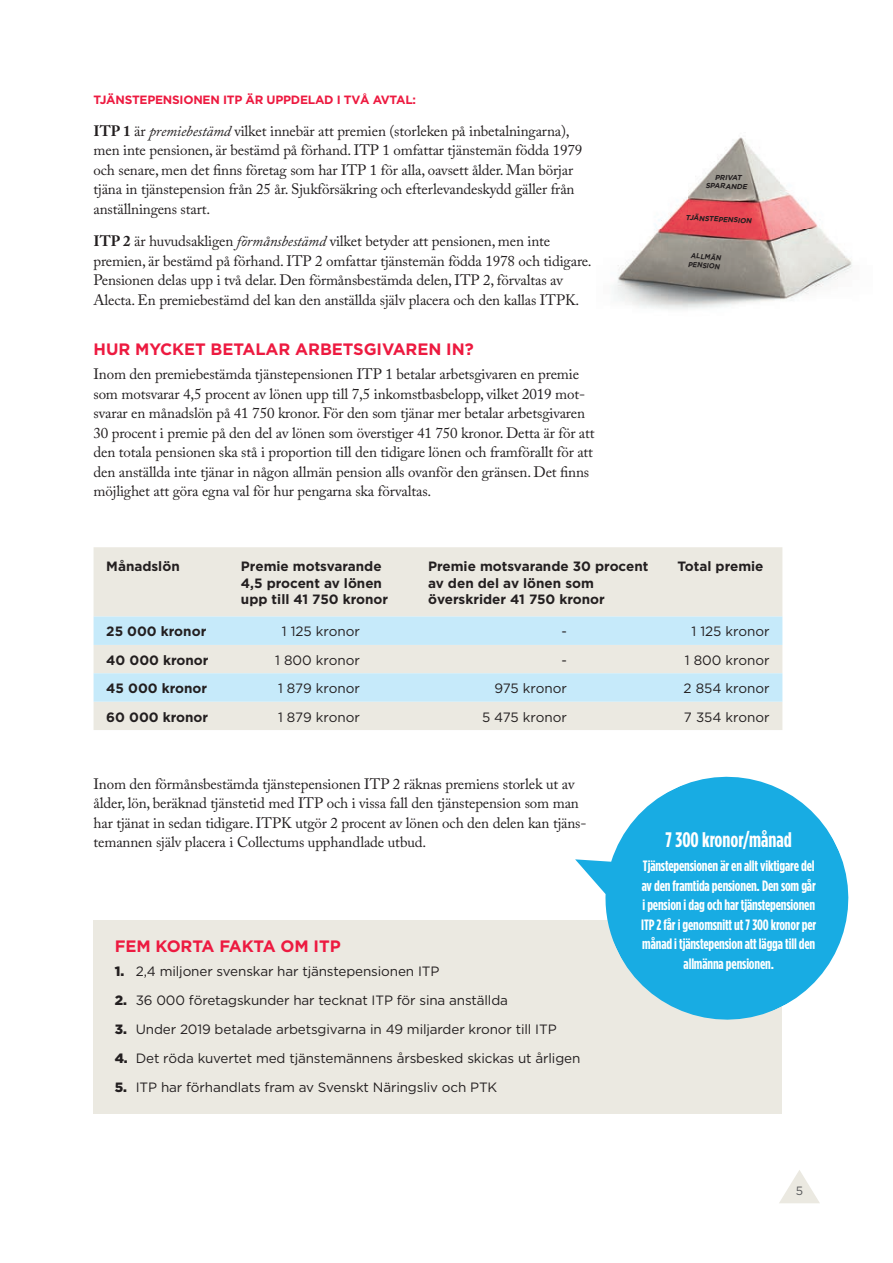
<style>
.page{position:relative;width:893px;height:1263px;background:#fff}
.page>*{position:absolute;margin:0;border:0;box-sizing:border-box;transform-origin:0 0}
.t1{font:700 condensed 21px "Gotham HTF";color:#fff}
.t2{font:700 16.5px "Gotham HTF";letter-spacing:-.005em;color:#ed1a40}
.t3{font:15px/19.5px "Adobe Caslon Pro";letter-spacing:-.01em;color:#231f20}
.t4{font:700 condensed 15px/19.5px "Gotham HTF";letter-spacing:-.01em;color:#fff;text-align:center}
.t5{font:13.5px "Gotham HTF";letter-spacing:-.01em;color:#231f20}
.t6{font:700 13.5px/16.2px "Gotham HTF";color:#231f20}
.t7{font:700 12px "Gotham HTF";letter-spacing:-.02em;color:#ed1a40}
.t8{font:12px "Gotham HTF";color:#57585a}
.t9{font:italic 700 7.35px/8.9px "Gotham HTF";color:#231f20;text-align:center}
.t10{font:italic 700 7.35px/8.9px "Gotham HTF";color:#231f20;text-align:center;scale:.93 1}
.s1{font-weight:700}
.s2{font-style:italic}
.s3{font-weight:900}
</style>
<div class="page">
<svg style="left:779px;top:1170px;width:41px;height:33px"></svg>
<img style="left:614px;top:137px;width:238px;height:172px">
<div style="left:94px;top:921px;width:688px;height:193px;background:#ebe9e1"></div>
<div style="left:94px;top:547px;width:688px;height:183px;background:#ebe9e1"></div>
<svg style="left:94px;top:616px;width:688px;height:86px;background:#d2e9f1"></svg>
<svg style="left:575px;top:776px;width:274px;height:244px;fill:#18ace3"></svg>
<p class="t7" style="left:94px;top:92px;width:324px">TJÄNSTEPENSIONEN ITP ÄR UPPDELAD I TVÅ AVTAL:</p>
<p class="t3" style="left:94px;top:121px;width:490px"><span class="s1">ITP 1</span> är <span class="s2">premiebestämd</span> vilket innebär att premien (storleken på inbetalningarna), men inte pensionen, är bestämd på förhand. ITP 1 omfattar tjänstemän födda 1979 och senare, men det finns företag som har ITP 1 för alla, oavsett ålder. Man börjar tjäna in tjänstepension från 25 år. Sjukförsäkring och efterlevandeskydd gäller från anställningens start.</p>
<p class="t3" style="left:94px;top:231px;width:500px"><span class="s1">ITP 2</span> är huvudsakligen <span class="s2">förmånsbestämd</span> vilket betyder att pensionen, men inte premien, är bestämd på förhand. ITP 2 omfattar tjänstemän födda 1978 och tidigare.<br>Pensionen delas upp i två delar. Den förmånsbestämda delen, ITP 2, förvaltas av Alecta. En premiebestämd del kan den anställda själv placera och den kallas ITPK.</p>
<p class="t2" style="left:94px;top:340px;width:382px">HUR MYCKET BETALAR ARBETSGIVAREN IN?</p>
<p class="t3" style="left:94px;top:364px;width:503px">Inom den premiebestämda tjänstepensionen ITP 1 betalar arbetsgivaren en premie som motsvarar 4,5 procent av lönen upp till 7,5 inkomstbasbelopp, vilket 2019 mot&shy;svarar en månadslön på 41 750 kronor. För den som tjänar mer betalar arbetsgivaren 30 procent i premie på den del av lönen som överstiger 41 750 kronor. Detta är för att den totala pensionen ska stå i proportion till den tidigare lönen och framförallt för att den anställda inte tjänar in någon allmän pension alls ovanför den gränsen. Det finns möjlighet att göra egna val för hur pengarna ska förvaltas.</p>
<p class="t9" style="left:706px;top:172px;width:43px;rotate:2deg">PRIVAT<br>SPARANDE</p>
<p class="t9" style="left:686px;top:213px;width:68px;rotate:3deg">TJÄNSTEPENSION</p>
<p class="t10" style="left:689px;top:251px;width:36px;rotate:4deg">ALLMÄN<br>PENSION</p>
<p class="t6" style="left:106px;top:558px;width:75px">Månadslön</p>
<p class="t6" style="left:241px;top:558px;width:149px">Premie motsvarande<br>4,5 procent av lönen upp till 41 750 kronor</p>
<p class="t6" style="left:428px;top:558px;width:222px">Premie motsvarande 30 procent av den del av lönen som överskrider 41 750 kronor</p>
<p class="t6" style="left:677px;top:558px;width:88px">Total premie</p>
<p class="t6" style="left:106px;top:623px;width:101px">25 000 kronor</p>
<p class="t5" style="left:282px;top:624px;width:80px">1 125 kronor</p>
<p class="t5" style="left:561px;top:624px;width:7px">-</p>
<p class="t5" style="left:691px;top:624px;width:80px">1 125 kronor</p>
<p class="t6" style="left:106px;top:651px;width:104px">40 000 kronor</p>
<p class="t5" style="left:275px;top:652px;width:86px">1 800 kronor</p>
<p class="t5" style="left:561px;top:652px;width:7px">-</p>
<p class="t5" style="left:685px;top:652px;width:86px">1 800 kronor</p>
<p class="t6" style="left:106px;top:680px;width:102px">45 000 kronor</p>
<p class="t5" style="left:278px;top:681px;width:83px">1 879 kronor</p>
<p class="t5" style="left:494px;top:681px;width:74px">975 kronor</p>
<p class="t5" style="left:684px;top:681px;width:88px">2 854 kronor</p>
<p class="t6" style="left:106px;top:708px;width:103px">60 000 kronor</p>
<p class="t5" style="left:278px;top:709px;width:83px">1 879 kronor</p>
<p class="t5" style="left:482px;top:709px;width:86px">5 475 kronor</p>
<p class="t5" style="left:684px;top:709px;width:87px">7 354 kronor</p>
<p class="t3" style="left:94px;top:774px;width:494px">Inom den förmånsbestämda tjänstepensionen ITP 2 räknas premiens storlek ut av ålder, lön, beräknad tjänstetid med ITP och i vissa fall den tjänstepension som man har tjänat in sedan tidigare. ITPK utgör 2 procent av lönen och den delen kan tjäns&shy;temannen själv placera i Collectums upphandlade utbud.</p>
<p class="t2" style="left:115px;top:936px;width:227px">FEM KORTA FAKTA OM ITP</p>
<p class="t5" style="left:115px;top:964px;width:326px"><span class="s3">1.</span> 2,4 miljoner svenskar har tjänstepensionen ITP</p>
<p class="t5" style="left:115px;top:993px;width:395px"><span class="s3">2.</span> 36 000 företagskunder har tecknat ITP för sina anställda</p>
<p class="t5" style="left:115px;top:1022px;width:443px"><span class="s3">3.</span> Under 2019 betalade arbetsgivarna in 49 miljarder kronor till ITP</p>
<p class="t5" style="left:115px;top:1051px;width:467px"><span class="s3">4.</span> Det röda kuvertet med tjänstemännens årsbesked skickas ut årligen</p>
<p class="t5" style="left:115px;top:1080px;width:384px"><span class="s3">5.</span> ITP har förhandlats fram av Svenskt Näringsliv och PTK</p>
<h1 class="t1" style="left:666px;top:828px;width:128px">7 300 kronor/månad</h1>
<p class="t4" style="left:641px;top:856px;width:177px">Tjänstepensionen är en allt viktigare del av den framtida pensionen. Den som går i pension i dag och har tjänstepensionen ITP 2 får i genomsnitt ut 7 300 kronor per månad i tjänstepension att lägga till den allmänna pensionen.</p>
<p class="t8" style="left:796px;top:1184px;width:9px">5</p>
</div>
